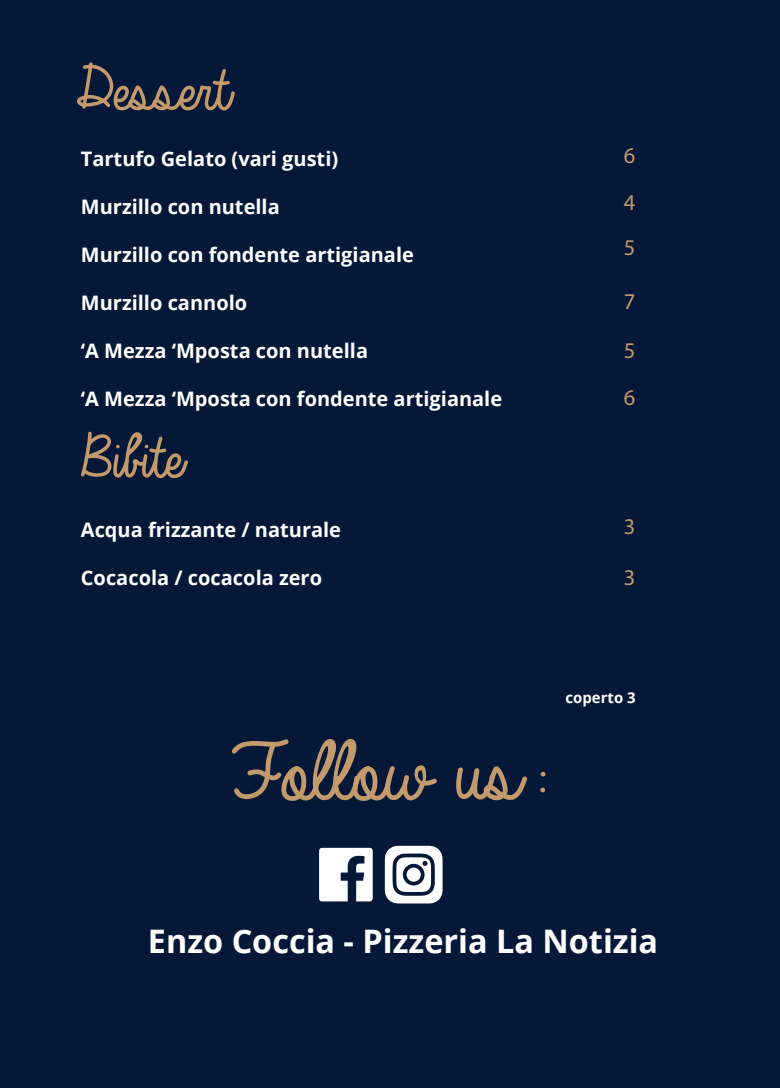
<style>
.page{position:relative;width:780px;height:1088px;background:#061838}
.page>*{position:absolute;margin:0;border:0;box-sizing:border-box;transform-origin:0 0}
.t1{font:89px "Always In My Heart";color:#c39a6b}
.t2{font:65.12px "Always In My Heart";letter-spacing:.01em;color:#c39a6b}
.t3{font:700 32.38px "Open Sans";color:#fff}
.t4{font:22.5px/46.1px "Myriad Pro";color:#c39a6b;text-align:justify}
.t5{font:700 20px "Open Sans";color:#fff}
.t6{font:700 14.88px "Open Sans";color:#fff}
</style>
<div class="page">
<svg style="left:385px;top:846px;width:57px;height:57px"></svg>
<div style="left:406px;top:867px;width:15px;height:15px;background:#fff;border-radius:50%"></div>
<svg style="left:319px;top:848px;width:54px;height:53px"></svg>
<h2 class="t2" style="left:64px;top:55px;width:155px">Dessert</h2>
<p class="t5" style="left:81px;top:144px;width:259px">Tartufo Gelato (vari gusti)</p>
<p class="t5" style="left:81px;top:192px;width:200px">Murzillo con nutella</p>
<p class="t5" style="left:81px;top:240px;width:334px">Murzillo con fondente artigianale</p>
<p class="t5" style="left:81px;top:288px;width:168px">Murzillo cannolo</p>
<p class="t5" style="left:81px;top:336px;width:289px">‘A Mezza ‘Mposta con nutella</p>
<p class="t5" style="left:81px;top:384px;width:423px">‘A Mezza ‘Mposta con fondente artigianale</p>
<h2 class="t2" style="left:71px;top:422px;width:101px">Bibite</h2>
<p class="t5" style="left:81px;top:515px;width:262px">Acqua frizzante / naturale</p>
<p class="t5" style="left:81px;top:563px;width:243px">Cocacola / cocacola zero</p>
<p class="t4" style="left:623px;top:132px;width:13px">6<br>4<br>5</p>
<p class="t4" style="left:623px;top:277px;width:13px;line-height:48.5px">7<br>5</p>
<p class="t4" style="left:623px;top:374px;width:13px">6</p>
<p class="t4" style="left:623px;top:503px;width:13px">3</p>
<p class="t4" style="left:623px;top:554px;width:13px">3</p>
<h1 class="t1" style="left:215px;top:724px;width:310px">Follow us:</h1>
<p class="t6" style="left:565px;top:687px;width:71px">coperto 3</p>
<h3 class="t3" style="left:148px;top:918px;width:511px">Enzo Coccia - Pizzeria La Notizia</h3>
</div>
